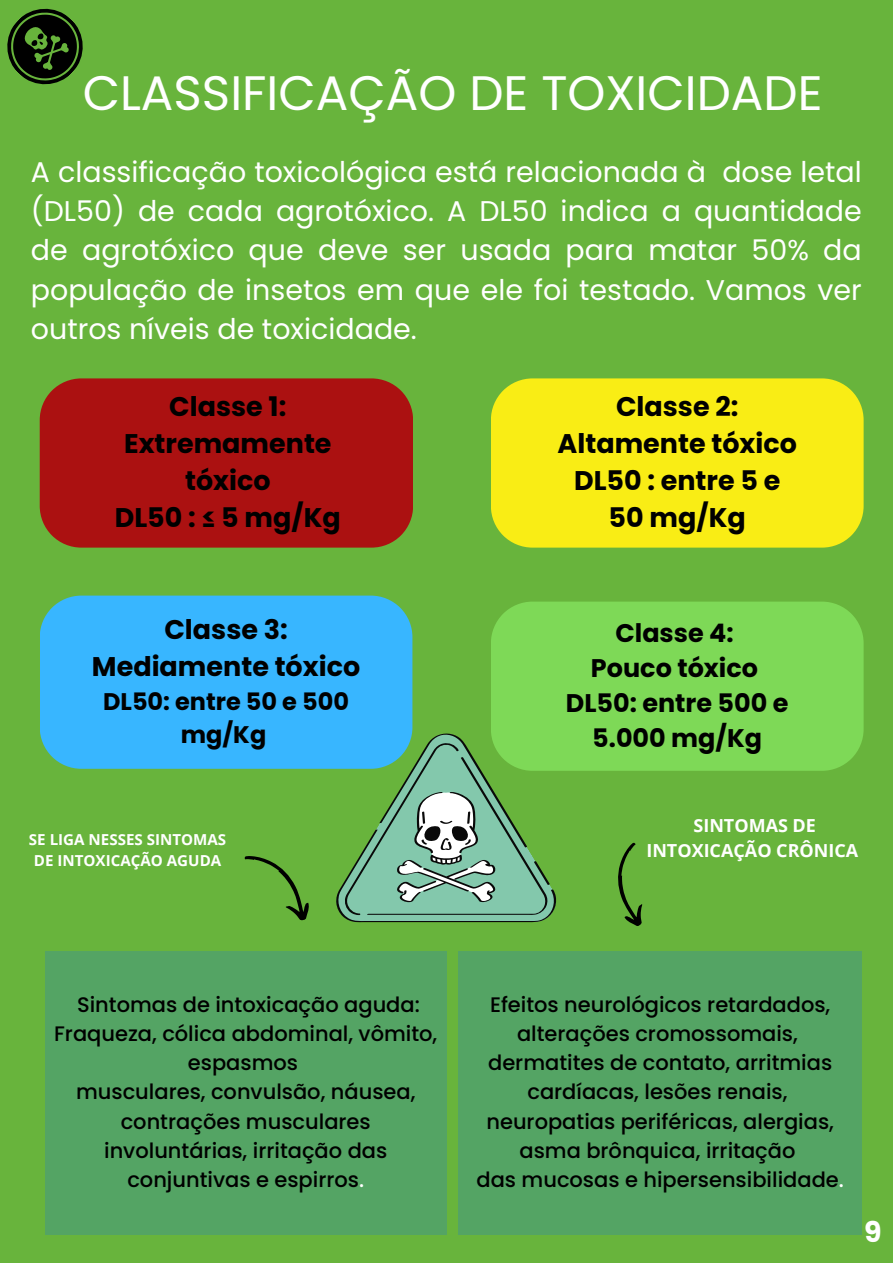
<style>
.page{position:relative;width:893px;height:1264px;background:#fff}
.page>*{position:absolute;margin:0;border:0;box-sizing:border-box;transform-origin:0 0}
.t1{font:48.3px "Poppins";color:#fff}
.t2{font:28.5px/39.3px "Poppins";color:#fff;text-align:justify}
.t3{font:700 28.5px "Poppins";color:#fff}
.t4{font:700 27px/37px "Poppins";color:#000;text-align:center}
.t5{font:700 25.5px/34.8px "Poppins";color:#000;text-align:center}
.t6{font:700 24px/32.5px "Poppins";color:#000;text-align:center}
.t7{font:500 21px/29.2px "Poppins";color:#000;text-align:center}
.t8{font:700 18px/24.8px "Open Sans";color:#fff;text-align:center}
.t9{font:700 15.15px/21px "Open Sans";color:#fff;text-align:center}
.s1{color:#fff}
</style>
<div class="page">
<div style="left:0;top:0;width:892px;height:1262px;background:#68b43c"></div>
<div style="left:40px;top:378px;width:373px;height:169px;background:#ab1111"></div>
<svg style="left:7px;top:8px;width:76px;height:77px"></svg>
<div style="left:491px;top:378px;width:372px;height:169px;background:#f9ed15"></div>
<div style="left:40px;top:595px;width:372px;height:173px;background:#38b6ff"></div>
<div style="left:491px;top:601px;width:372px;height:169px;background:#7ed957"></div>
<div style="left:45px;top:950px;width:401px;height:284px;background:#54a464"></div>
<div style="left:458px;top:950px;width:403px;height:284px;background:#54a464"></div>
<svg style="left:331px;top:732px;width:230px;height:190px"></svg>
<svg style="left:244px;top:856px;width:65px;height:65px"></svg>
<svg style="left:618px;top:842px;width:25px;height:84px"></svg>
<p class="t1" style="left:83px;top:60px;width:741px">CLASSIFICAÇÃO DE TOXICIDADE</p>
<p class="t2" style="left:31px;top:152px;width:832px">A classificação toxicológica está relacionada à dose letal (DL50) de cada agrotóxico. A DL50 indica a quantidade de agrotóxico que deve ser usada para matar 50% da população de insetos em que ele foi testado. Vamos ver outros níveis de toxicidade.</p>
<p class="t4" style="left:124px;top:388px;width:209px">Classe 1:<br>Extremamente tóxico</p>
<p class="t4" style="left:115px;top:499px;width:227px">DL50 : ≤ 5 mg/Kg</p>
<p class="t4" style="left:92px;top:611px;width:270px">Classe 3:<br>Mediamente tóxico</p>
<p class="t6" style="left:103px;top:685px;width:247px">DL50: entre 50 e 500 mg/Kg</p>
<p class="t9" style="left:29px;top:828px;width:199px">SE LIGA NESSES SINTOMAS<br>DE INTOXICAÇÃO AGUDA</p>
<p class="t4" style="left:557px;top:388px;width:241px">Classe 2:<br>Altamente tóxico</p>
<p class="t4" style="left:574px;top:462px;width:208px">DL50 : entre 5 e<br>50 mg/Kg</p>
<p class="t5" style="left:615px;top:616px;width:120px">Classe 4:</p>
<p class="t5" style="left:591px;top:651px;width:168px">Pouco tóxico</p>
<p class="t5" style="left:566px;top:685px;width:224px">DL50: entre 500 e<br>5.000 mg/Kg</p>
<p class="t8" style="left:646px;top:812px;width:213px">SINTOMAS DE<br>INTOXICAÇÃO CRÔNICA</p>
<p class="t7" style="left:54px;top:989px;width:384px">Sintomas de intoxicação aguda:<br>Fraqueza, cólica abdominal, vômito, espasmos</p>
<p class="t7" style="left:76px;top:1077px;width:341px">musculares, convulsão, náusea, contrações musculares involuntárias, irritação das conjuntivas e espirros<span class="s1">.</span></p>
<p class="t7" style="left:490px;top:989px;width:342px">Efeitos neurológicos retardados, alterações cromossomais,</p>
<p class="t7" style="left:488px;top:1048px;width:345px">dermatites de contato, arritmias cardíacas, lesões renais,</p>
<p class="t7" style="left:486px;top:1106px;width:349px">neuropatias periféricas, alergias, asma brônquica, irritação</p>
<p class="t7" style="left:476px;top:1165px;width:369px">das mucosas e hipersensibilidade<span class="s1">.</span></p>
<p class="t3" style="left:864px;top:1212px;width:19px">9</p>
</div>
